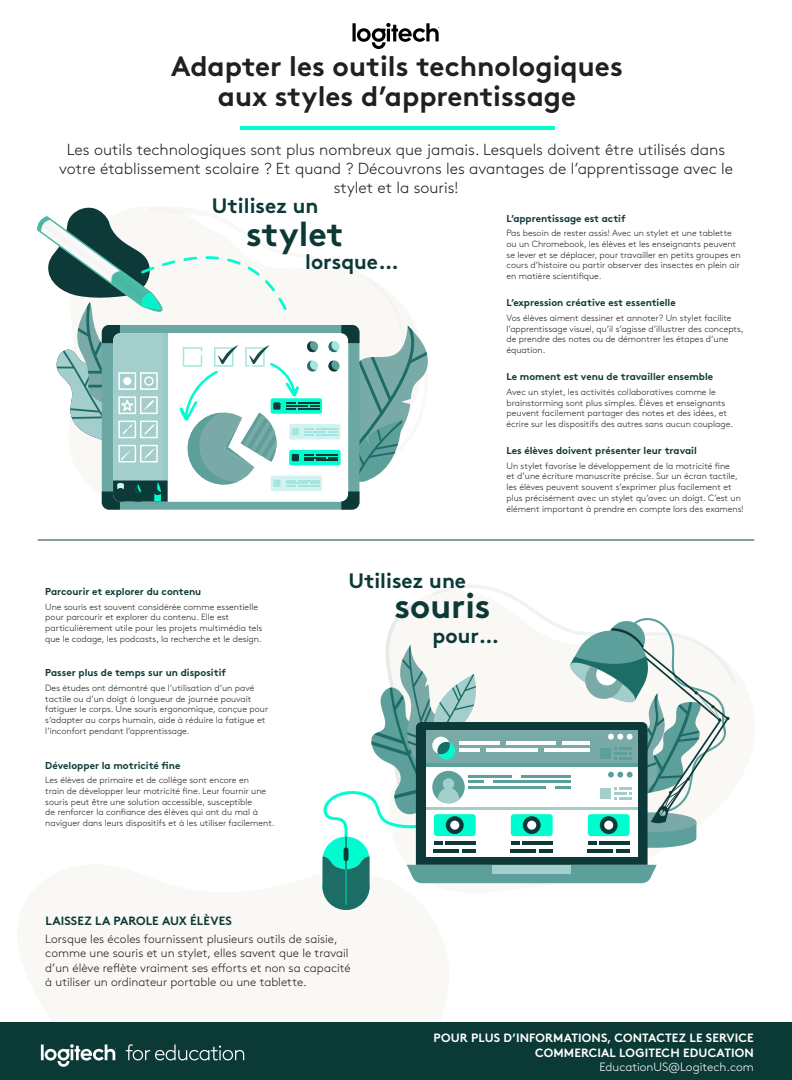
<style>
.page{position:relative;width:792px;height:1080px;background:#fff}
.page>*{position:absolute;margin:0;border:0;box-sizing:border-box;transform-origin:0 0}
.t1{font:700 34.3px "Brown Pro";color:#0b3936}
.t2{font:700 28px/30px "Brown Pro";color:#231f20;text-align:center}
.t3{font:700 20.9px "Brown Pro";color:#0b3936}
.t4{font:300 16px/19.2px "Brown Pro";color:#231f20;text-align:center}
.t5{font:300 12px/14.4px "Brown Pro";color:#231f20}
.t6{font:700 12px/14.4px "Brown Pro";letter-spacing:.01em;color:#fff;text-align:right}
.t7{font:700 12px "Brown Pro";letter-spacing:.01em;color:#0b3936}
.t8{font:300 12px "Brown Pro";color:#fff}
.t9{font:700 10px "Brown Pro";color:#0b3936}
.t10{font:300 9px/10.8px "Brown Pro";color:#231f20}
</style>
<div class="page">
<svg style="left:17px;top:1022px;width:432px;height:1px"></svg>
<svg style="left:37px;top:207px;width:391px;height:303px"></svg>
<svg style="left:322px;top:585px;width:414px;height:325px"></svg>
<svg style="left:353px;top:23px;width:86px;height:26px"></svg>
<hr style="left:240px;top:126px;width:314px;height:3px;background:#00fccf">
<div style="left:0;top:1023px;width:792px;height:57px;background:#0b3936"></div>
<hr style="left:38px;top:540px;width:716px;height:1px;background:#0d3b38">
<svg style="left:126px;top:1044px;width:118px;height:16px"></svg>
<svg style="left:41px;top:1044px;width:75px;height:22px"></svg>
<p class="t2" style="left:171px;top:48px;width:453px">Adapter les outils technologiques aux styles d’apprentissage</p>
<p class="t4" style="left:59px;top:138px;width:676px">Les outils technologiques sont plus nombreux que jamais. Lesquels doivent être utilisés dans votre établissement scolaire ? Et quand ? Découvrons les avantages de l’apprentissage avec le stylet et la souris!</p>
<p class="t9" style="left:507px;top:210px;width:121px">L’apprentissage est actif</p>
<p class="t10" style="left:507px;top:227px;width:236px">Pas besoin de rester assis! Avec un stylet et une tablette ou un Chromebook, les élèves et les enseignants peuvent se lever et se déplacer, pour travailler en petits groupes en cours d’histoire ou partir observer des insectes en plein air en matière scientifique.</p>
<p class="t9" style="left:507px;top:295px;width:171px">L’expression créative est essentielle</p>
<p class="t10" style="left:507px;top:312px;width:239px">Vos élèves aiment dessiner et annoter? Un stylet facilite l’apprentissage visuel, qu’il s’agisse d’illustrer des concepts, de prendre des notes ou de démontrer les étapes d’une équation.</p>
<p class="t9" style="left:507px;top:369px;width:208px">Le moment est venu de travailler ensemble</p>
<p class="t10" style="left:507px;top:386px;width:228px">Avec un stylet, les activités collaboratives comme le brainstorming sont plus simples. Élèves et enseignants peuvent facilement partager des notes et des idées, et écrire sur les dispositifs des autres sans aucun couplage.</p>
<p class="t9" style="left:507px;top:443px;width:192px">Les élèves doivent présenter leur travail</p>
<p class="t10" style="left:507px;top:459px;width:239px">Un stylet favorise le développement de la motricité fine<br>et d’une écriture manuscrite précise. Sur un écran tactile, les élèves peuvent souvent s’exprimer plus facilement et plus précisément avec un stylet qu’avec un doigt. C’est un élément important à prendre en compte lors des examens!</p>
<p class="t3" style="left:212px;top:189px;width:108px">Utilisez un</p>
<p class="t1" style="left:246px;top:206px;width:99px">stylet</p>
<p class="t3" style="left:305px;top:244px;width:95px">lorsque…</p>
<p class="t9" style="left:45px;top:584px;width:157px">Parcourir et explorer du contenu</p>
<p class="t10" style="left:45px;top:600px;width:219px">Une souris est souvent considérée comme essentielle pour parcourir et explorer du contenu. Elle est particulièrement utile pour les projets multimédia tels que le codage, les podcasts, la recherche et le design.</p>
<p class="t9" style="left:45px;top:665px;width:182px">Passer plus de temps sur un dispositif</p>
<p class="t10" style="left:45px;top:682px;width:224px">Des études ont démontré que l’utilisation d’un pavé tactile ou d’un doigt à longueur de journée pouvait fatiguer le corps. Une souris ergonomique, conçue pour s’adapter au corps humain, aide à réduire la fatigue et l’inconfort pendant l’apprentissage.</p>
<p class="t9" style="left:45px;top:757px;width:137px">Développer la motricité fine</p>
<p class="t10" style="left:45px;top:774px;width:231px">Les élèves de primaire et de collège sont encore en<br>train de développer leur motricité fine. Leur fournir une souris peut être une solution accessible, susceptible<br>de renforcer la confiance des élèves qui ont du mal à naviguer dans leurs dispositifs et à les utiliser facilement.</p>
<p class="t3" style="left:348px;top:563px;width:119px">Utilisez une</p>
<p class="t1" style="left:394px;top:578px;width:98px">souris</p>
<p class="t3" style="left:433px;top:619px;width:68px">pour…</p>
<p class="t7" style="left:45px;top:911px;width:188px">LAISSEZ LA PAROLE AUX ÉLÈVES</p>
<p class="t5" style="left:45px;top:931px;width:307px">Lorsque les écoles fournissent plusieurs outils de saisie, comme une souris et un stylet, elles savent que le travail d’un élève reflète vraiment ses efforts et non sa capacité à utiliser un ordinateur portable ou une tablette.</p>
<p class="t6" style="left:433px;top:1029px;width:322px">POUR PLUS D’INFORMATIONS, CONTACTEZ LE SERVICE<br>COMMERCIAL LOGITECH EDUCATION</p>
<p class="t8" style="left:600px;top:1058px;width:156px">EducationUS@Logitech.com</p>
</div>
